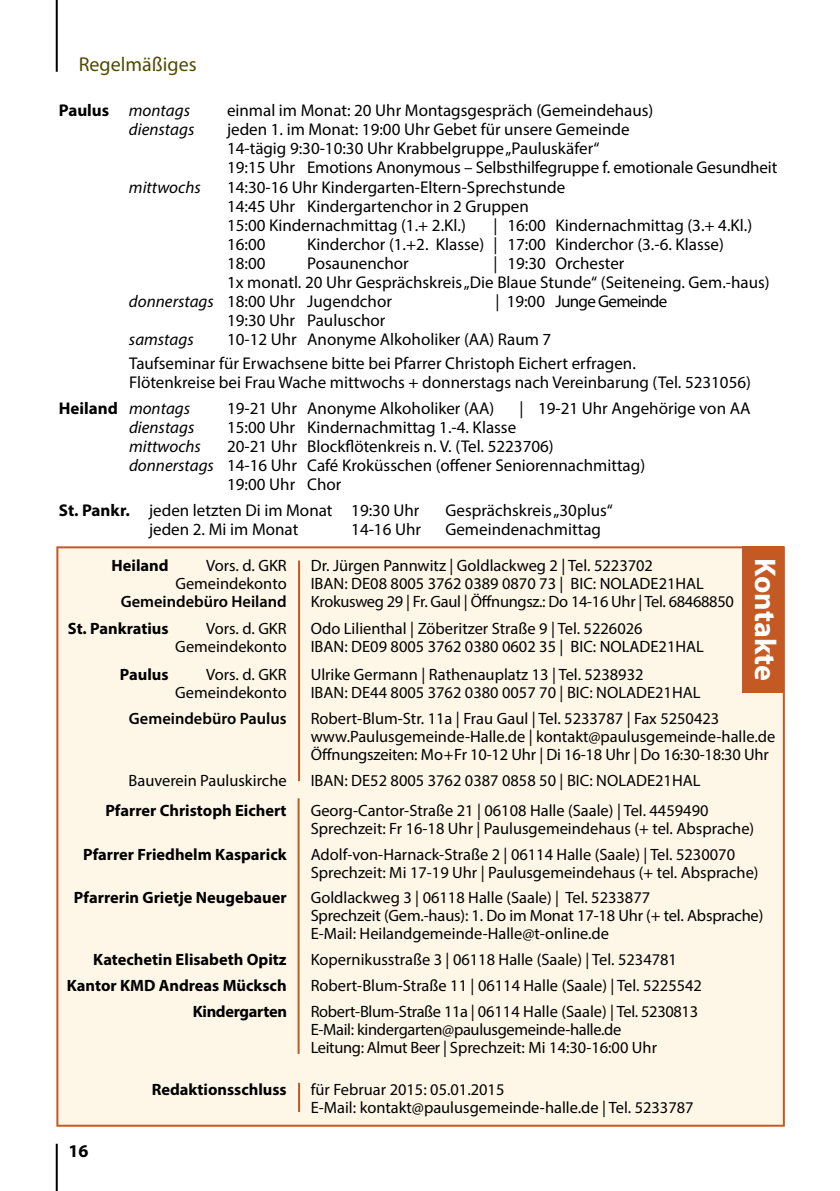
<style>
.page{position:relative;width:840px;height:1191px;background:#fff}
.page>*{position:absolute;margin:0;border:0;box-sizing:border-box;transform-origin:0 0}
.t1{font:700 30px "Myriad Pro";color:#fff}
.t2{font:20px "Myriad Pro";color:#504a00}
.t3{font:700 18px "Myriad Pro";color:#000}
.t4{font:17px/19px "Myriad Pro";color:#000}
.t5{font:italic 17px "Myriad Pro";color:#000}
.t6{font:17px "Myriad Pro";letter-spacing:-.04em;color:#000}
.t7{font:16.4px/18px "Myriad Pro";color:#000}
.t8{font:16.4px/18px "Myriad Pro";letter-spacing:-.02em;color:#000}
.t9{font:700 16.4px "Myriad Pro";color:#000}
.t10{font:600 16.4px "Myriad Pro";color:#000}
.t11{font:700 16.4px "Myriad Pro";letter-spacing:-.02em;color:#000}
.s1{font-weight:700;font-style:normal}
.s2{font-style:italic}
.s3{font-weight:700}
</style>
<div class="page">
<hr style="left:56px;top:1143px;width:2px;height:48px;background:#000">
<div style="left:56px;top:546px;width:728px;height:580px;background:#fef7e8;border:2px solid #c45923"></div>
<div style="left:741px;top:546px;width:42px;height:146px;background:#c45923"></div>
<hr style="left:56px;top:0;width:2px;height:72px;background:#000">
<hr style="left:298px;top:1082px;width:2px;height:30px;background:#c45923">
<hr style="left:298px;top:560px;width:2px;height:221px;background:#c45923">
<hr style="left:297px;top:798px;width:2px;height:256px;background:#c45923">
<p class="t2" style="left:79px;top:52px;width:119px">Regelmäßiges</p>
<p class="t5" style="left:59px;top:100px;width:133px"><span class="s1">Paulus</span> montags</p>
<p class="t4" style="left:227px;top:101px;width:427px">einmal im Monat: 20 Uhr Montagsgespräch (Gemeindehaus)</p>
<p class="t5" style="left:129px;top:119px;width:67px">dienstags</p>
<p class="t4" style="left:227px;top:120px;width:551px">jeden 1. im Monat: 19:00 Uhr Gebet für unsere Gemeinde<br>14-tägig 9:30-10:30 Uhr Krabbelgruppe „Pauluskäfer“<br>19:15 Uhr Emotions Anonymous – Selbsthilfegruppe f. emotionale Gesundheit</p>
<p class="t5" style="left:129px;top:176px;width:73px">mittwochs</p>
<p class="t4" style="left:227px;top:177px;width:339px">14:30-16 Uhr Kindergarten-Eltern-Sprechstunde<br>14:45 Uhr Kindergartenchor in 2 Gruppen<br>15:00 Kindernachmittag (1.+ 2.Kl.)</p>
<p class="t4" style="left:493px;top:215px;width:260px">| 16:00 Kindernachmittag (3.+ 4.Kl.)</p>
<p class="t4" style="left:227px;top:234px;width:40px">16:00</p>
<p class="t4" style="left:307px;top:234px;width:418px">Kinderchor (1.+2. Klasse) | 17:00 Kinderchor (3.-6. Klasse)</p>
<p class="t4" style="left:227px;top:253px;width:40px">18:00</p>
<p class="t4" style="left:307px;top:253px;width:103px">Posaunenchor</p>
<p class="t4" style="left:493px;top:253px;width:133px">| 19:30 Orchester</p>
<p class="t4" style="left:227px;top:272px;width:544px">1x monatl. 20 Uhr Gesprächskreis „Die Blaue Stunde“ (Seiteneing. Gem.-haus)</p>
<p class="t4" style="left:129px;top:291px;width:264px"><span class="s2">donnerstags</span> 18:00 Uhr Jugendchor</p>
<p class="t6" style="left:495px;top:290px;width:173px">| 19:00 Junge Gemeinde</p>
<p class="t4" style="left:227px;top:310px;width:160px">19:30 Uhr Pauluschor</p>
<p class="t5" style="left:129px;top:328px;width:66px">samstags</p>
<p class="t4" style="left:129px;top:327px;width:508px;line-height:24px;text-indent:98px">10-12 Uhr Anonyme Alkoholiker (AA) Raum 7<br>Taufseminar für Erwachsene bitte bei Pfarrer Christoph Eichert erfragen.</p>
<p class="t4" style="left:59px;top:369px;width:693px;line-height:26px;text-indent:70px">Flötenkreise bei Frau Wache mittwochs + donnerstags nach Vereinbarung (Tel. 5231056)<br><span class="s3">Heiland</span> <span class="s2">montags</span></p>
<p class="t4" style="left:227px;top:398px;width:268px">19-21 Uhr Anonyme Alkoholiker (AA)</p>
<p class="t4" style="left:519px;top:398px;width:232px">| 19-21 Uhr Angehörige von AA</p>
<p class="t5" style="left:129px;top:416px;width:67px">dienstags</p>
<p class="t4" style="left:227px;top:417px;width:290px">15:00 Uhr Kindernachmittag 1.-4. Klasse</p>
<p class="t5" style="left:129px;top:435px;width:73px">mittwochs</p>
<p class="t4" style="left:227px;top:436px;width:328px">20-21 Uhr Blockflötenkreis n. V. (Tel. 5223706)</p>
<p class="t4" style="left:129px;top:455px;width:517px"><span class="s2">donnerstags</span> 14-16 Uhr Café Kroküsschen (offener Seniorennachmittag)</p>
<p class="t4" style="left:227px;top:474px;width:116px">19:00 Uhr Chor</p>
<p class="t4" style="left:59px;top:500px;width:361px"><span class="s3">St. Pankr.</span> jeden letzten Di im Monat 19:30 Uhr</p>
<p class="t4" style="left:445px;top:500px;width:169px">Gesprächskreis „30plus“</p>
<p class="t4" style="left:149px;top:519px;width:151px">jeden 2. Mi im Monat</p>
<p class="t4" style="left:351px;top:519px;width:71px">14-16 Uhr</p>
<p class="t4" style="left:445px;top:519px;width:157px">Gemeindenachmittag</p>
<p class="t9" style="left:111px;top:554px;width:58px">Heiland</p>
<p class="t7" style="left:206px;top:556px;width:82px">Vors. d. GKR</p>
<p class="t7" style="left:310px;top:556px;width:343px">Dr. Jürgen Pannwitz | Goldlackweg 2 | Tel. 5223702</p>
<p class="t7" style="left:175px;top:574px;width:113px">Gemeindekonto</p>
<p class="t7" style="left:310px;top:574px;width:394px">IBAN: DE08 8005 3762 0389 0870 73 | BIC: NOLADE21HAL</p>
<p class="t10" style="left:121px;top:590px;width:167px">Gemeindebüro Heiland</p>
<p class="t8" style="left:310px;top:592px;width:424px">Krokusweg 29 | Fr. Gaul | Öffnungsz.: Do 14-16 Uhr | Tel. 68468850</p>
<p class="t9" style="left:68px;top:618px;width:102px">St. Pankratius</p>
<p class="t7" style="left:206px;top:619px;width:82px">Vors. d. GKR</p>
<p class="t7" style="left:310px;top:619px;width:333px">Odo Lilienthal | Zöberitzer Straße 9 | Tel. 5226026</p>
<p class="t7" style="left:175px;top:637px;width:113px">Gemeindekonto</p>
<p class="t7" style="left:310px;top:637px;width:394px">IBAN: DE09 8005 3762 0380 0602 35 | BIC: NOLADE21HAL</p>
<p class="t9" style="left:120px;top:664px;width:50px">Paulus</p>
<p class="t7" style="left:206px;top:665px;width:82px">Vors. d. GKR</p>
<p class="t7" style="left:310px;top:665px;width:334px">Ulrike Germann | Rathenauplatz 13 | Tel. 5238932</p>
<p class="t7" style="left:175px;top:683px;width:113px">Gemeindekonto</p>
<p class="t7" style="left:310px;top:683px;width:391px">IBAN: DE44 8005 3762 0380 0057 70 | BIC: NOLADE21HAL</p>
<p class="t10" style="left:129px;top:708px;width:159px">Gemeindebüro Paulus</p>
<p class="t7" style="left:310px;top:709px;width:466px">Robert-Blum-Str. 11a | Frau Gaul | Tel. 5233787 | Fax 5250423 www.Paulusgemeinde-Halle.de | kontakt@paulusgemeinde-halle.de<br>Öffnungszeiten: Mo+Fr 10-12 Uhr | Di 16-18 Uhr | Do 16:30-18:30 Uhr</p>
<p class="t7" style="left:128px;top:771px;width:159px">Bauverein Pauluskirche</p>
<p class="t7" style="left:310px;top:771px;width:391px">IBAN: DE52 8005 3762 0387 0858 50 | BIC: NOLADE21HAL</p>
<p class="t9" style="left:105px;top:800px;width:183px">Pfarrer Christoph Eichert</p>
<p class="t7" style="left:310px;top:801px;width:445px">Georg-Cantor-Straße 21 | 06108 Halle (Saale) | Tel. 4459490<br>Sprechzeit: Fr 16-18 Uhr | Paulusgemeindehaus (+ tel. Absprache)</p>
<p class="t9" style="left:83px;top:843px;width:205px">Pfarrer Friedhelm Kasparick</p>
<p class="t7" style="left:310px;top:845px;width:449px">Adolf-von-Harnack-Straße 2 | 06114 Halle (Saale) | Tel. 5230070<br>Sprechzeit: Mi 17-19 Uhr | Paulusgemeindehaus (+ tel. Absprache)</p>
<p class="t9" style="left:74px;top:887px;width:214px">Pfarrerin Grietje Neugebauer</p>
<p class="t7" style="left:310px;top:888px;width:454px">Goldlackweg 3 | 06118 Halle (Saale) | Tel. 5233877<br>Sprechzeit (Gem.-haus): 1. Do im Monat 17-18 Uhr (+ tel. Absprache)<br>E-Mail: Heilandgemeinde-Halle@t-online.de</p>
<p class="t9" style="left:93px;top:949px;width:195px">Katechetin Elisabeth Opitz</p>
<p class="t7" style="left:310px;top:950px;width:367px">Kopernikusstraße 3 | 06118 Halle (Saale) | Tel. 5234781</p>
<p class="t9" style="left:67px;top:974px;width:221px">Kantor KMD Andreas Mücksch</p>
<p class="t7" style="left:310px;top:976px;width:392px">Robert-Blum-Straße 11 | 06114 Halle (Saale) | Tel. 5225542</p>
<p class="t11" style="left:193px;top:1000px;width:96px">Kindergarten</p>
<p class="t8" style="left:310px;top:1001px;width:389px">Robert-Blum-Straße 11a | 06114 Halle (Saale) | Tel. 5230813<br>E-Mail: kindergarten@paulusgemeinde-halle.de<br>Leitung: Almut Beer | Sprechzeit: Mi 14:30-16:00 Uhr</p>
<p class="t9" style="left:152px;top:1078px;width:136px">Redaktionsschluss</p>
<p class="t7" style="left:310px;top:1079px;width:384px">für Februar 2015: 05.01.2015<br>E-Mail: kontakt@paulusgemeinde-halle.de | Tel. 5233787</p>
<h1 class="t1" style="left:784px;top:558px;width:124px;rotate:90deg">Kontakte</h1>
<p class="t3" style="left:69px;top:1139px;width:21px">16</p>
</div>
